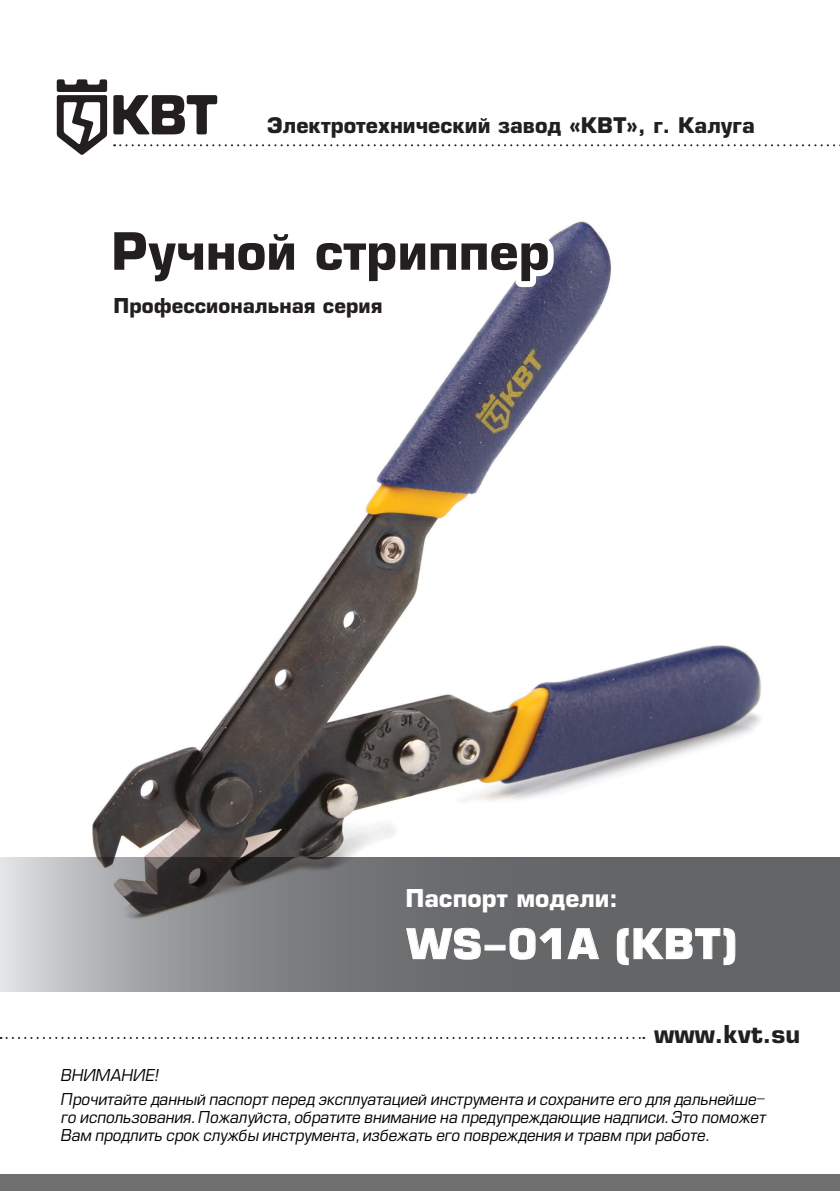
<style>
.page{position:relative;width:840px;height:1191px;background:#fff}
.page>*{position:absolute;margin:0;border:0;box-sizing:border-box;transform-origin:0 0}
.t1{font:700 50px "Europe";color:#231f20}
.t2{font:700 40px "Europe";letter-spacing:.025em;color:#fff}
.t3{font:700 24px "Europe";color:#fff}
.t4{font:700 24px "Europe";color:#231f20}
.t5{font:700 21px "Europe";color:#231f20}
.t6{font:700 20px "Europe";color:#231f20}
.t7{font:italic 16px/23.6px "Europe";letter-spacing:-.005em;color:#000}
</style>
<div class="page">
<svg style="left:57px;top:79px;width:50px;height:76px"></svg>
<div style="left:0;top:1173px;width:839px;height:18px;background:#6d6f71"></div>
<svg style="left:113px;top:95px;width:727px;height:52px"></svg>
<img style="left:0;top:221px;width:839px;height:771px">
<svg style="left:102px;top:221px;width:457px;height:107px"></svg>
<svg style="left:1px;top:1037px;width:643px;height:2px"></svg>
<svg style="left:0;top:857px;width:839px;height:134px;background:#7a7b7d"></svg>
<svg style="left:405px;top:927px;width:76px;height:33px;background:#828385"></svg>
<div style="left:485px;top:945px;width:20px;height:5px;border:1px solid #fff"></div>
<svg style="left:509px;top:927px;width:90px;height:33px;background:#797a7c"></svg>
<svg style="left:616px;top:927px;width:119px;height:38px;background:#78797b"></svg>
<h3 class="t5" style="left:267px;top:113px;width:489px">Электротехнический завод «КВТ», г. Калуга</h3>
<h1 class="t1" style="left:111px;top:221px;width:440px">Ручной стриппер</h1>
<p class="t6" style="left:113px;top:294px;width:270px">Профессиональная серия</p>
<h3 class="t3" style="left:405px;top:884px;width:214px">Паспорт модели:</h3>
<h2 class="t2" style="left:406px;top:920px;width:332px">WS-01A (КВТ)</h2>
<h3 class="t4" style="left:653px;top:1020px;width:147px">www.kvt.su</h3>
<p class="t7" style="left:61px;top:1064px;width:705px">ВНИМАНИЕ!<br>Прочитайте данный паспорт перед эксплуатацией инструмента и сохраните его для дальнейше-</p>
<p class="t7" style="left:61px;top:1108px;width:706px;line-height:18px">го использования. Пожалуйста, обратите внимание на предупреждающие надписи. Это поможет<br>Вам продлить срок службы инструмента, избежать его повреждения и травм при работе.</p>
</div>
